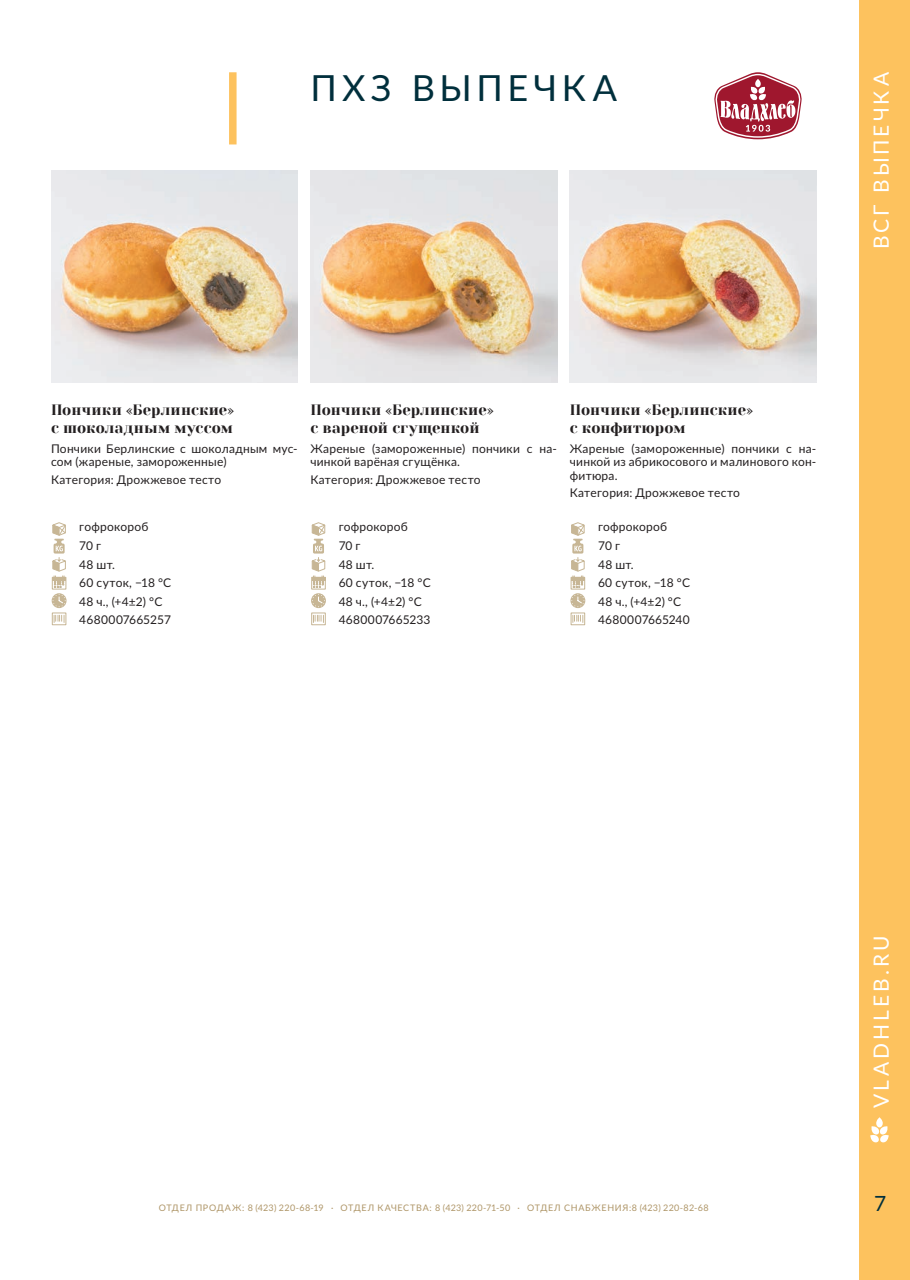
<style>
.page{position:relative;width:910px;height:1280px;background:#fff}
.page>*{position:absolute;margin:0;border:0;box-sizing:border-box;transform-origin:0 0}
.t1{font:36px "Lato";letter-spacing:.135em;color:#002f3c}
.t2{font:21px "Lato";letter-spacing:.145em;color:#fff}
.t3{font:21px "Lato";color:#002f3c}
.Имя_продукта{font:15px/18px "Yeseva One";letter-spacing:.01em;color:#231f20}
.Описание_продукта{font:12px/13.5px "Lato";letter-spacing:.02em;color:#231f20}
.ТТХ{font:12px "Lato";letter-spacing:.02em;color:#231f20}
.t4{font:9px "Lato";letter-spacing:.055em;color:#af9668}
</style>
<div class="page">
<div style="left:859px;top:0;width:51px;height:1280px;background:#fdc25e"></div>
<svg style="left:714px;top:72px;width:88px;height:67px"></svg>
<img style="left:51px;top:170px;width:247px;height:213px">
<img style="left:310px;top:170px;width:247px;height:213px">
<img style="left:570px;top:170px;width:246px;height:213px">
<div style="left:52px;top:612px;width:14px;height:13px;border:1px solid #c7b695"></div>
<svg style="left:54px;top:615px;width:11px;height:7px"></svg>
<svg style="left:51px;top:522px;width:16px;height:85px"></svg>
<div style="left:311px;top:612px;width:15px;height:13px;border:1px solid #c7b695"></div>
<svg style="left:313px;top:615px;width:11px;height:7px"></svg>
<div style="left:311px;top:593px;width:15px;height:15px;background:#ccbd9f;border-radius:50%"></div>
<svg style="left:311px;top:522px;width:15px;height:85px"></svg>
<div style="left:571px;top:612px;width:14px;height:13px;border:1px solid #c7b695"></div>
<svg style="left:572px;top:615px;width:11px;height:7px"></svg>
<svg style="left:570px;top:522px;width:15px;height:85px"></svg>
<div style="left:229px;top:72px;width:8px;height:72px;background:#fdc25e"></div>
<svg style="left:876px;top:1117px;width:7px;height:10px"></svg>
<svg style="left:870px;top:1126px;width:19px;height:17px"></svg>
<p class="t1" style="left:310px;top:62px;width:308px">ПХЗ ВЫПЕЧКА</p>
<h2 class="t2" style="left:866px;top:249px;width:178px;rotate:-90deg">ВСГ ВЫПЕЧКА</h2>
<p class="Имя_продукта" style="left:51px;top:401px;width:185px">Пончики «Берлинские» с шоколадным муссом</p>
<p class="Описание_продукта" style="left:51px;top:441px;width:248px">Пончики Берлинские с шоколадным мус&shy;сом (жареные, замороженные)</p>
<p class="Описание_продукта" style="left:51px;top:472px;width:172px">Категория: Дрожжевое тесто</p>
<p class="Имя_продукта" style="left:310px;top:401px;width:185px">Пончики «Берлинские» с вареной сгущенкой</p>
<p class="Описание_продукта" style="left:310px;top:441px;width:248px">Жареные (замороженные) пончики с на&shy;чинкой варёная сгущёнка.</p>
<p class="Описание_продукта" style="left:310px;top:472px;width:172px">Категория: Дрожжевое тесто</p>
<p class="ТТХ" style="left:79px;top:518px;width:71px">гофрокороб</p>
<p class="ТТХ" style="left:79px;top:537px;width:23px">70 г</p>
<p class="ТТХ" style="left:79px;top:556px;width:37px">48 шт.</p>
<p class="ТТХ" style="left:79px;top:574px;width:94px">60 суток, −18 °C</p>
<p class="ТТХ" style="left:79px;top:593px;width:85px">48 ч., (+4±2) °C</p>
<p class="ТТХ" style="left:79px;top:611px;width:93px">4680007665257</p>
<p class="ТТХ" style="left:339px;top:518px;width:71px">гофрокороб</p>
<p class="ТТХ" style="left:339px;top:537px;width:23px">70 г</p>
<p class="ТТХ" style="left:339px;top:556px;width:37px">48 шт.</p>
<p class="ТТХ" style="left:339px;top:574px;width:94px">60 суток, −18 °C</p>
<p class="ТТХ" style="left:339px;top:593px;width:85px">48 ч., (+4±2) °C</p>
<p class="ТТХ" style="left:339px;top:611px;width:93px">4680007665233</p>
<p class="Имя_продукта" style="left:570px;top:401px;width:185px">Пончики «Берлинские» с конфитюром</p>
<p class="Описание_продукта" style="left:570px;top:441px;width:248px;text-align:justify">Жареные (замороженные) пончики с на&shy;чинкой из абрикосового и малинового кон&shy;фитюра.</p>
<p class="Описание_продукта" style="left:570px;top:486px;width:172px">Категория: Дрожжевое тесто</p>
<p class="ТТХ" style="left:598px;top:518px;width:71px">гофрокороб</p>
<p class="ТТХ" style="left:598px;top:537px;width:23px">70 г</p>
<p class="ТТХ" style="left:598px;top:556px;width:37px">48 шт.</p>
<p class="ТТХ" style="left:598px;top:574px;width:94px">60 суток, −18 °C</p>
<p class="ТТХ" style="left:598px;top:593px;width:85px">48 ч., (+4±2) °C</p>
<p class="ТТХ" style="left:598px;top:611px;width:93px">4680007665240</p>
<p class="t4" style="left:159px;top:1201px;width:551px">ОТДЕЛ ПРОДАЖ: 8 (423) 220-68-19 · ОТДЕЛ КАЧЕСТВА: 8 (423) 220-71-50 · ОТДЕЛ СНАБЖЕНИЯ:8 (423) 220-82-68</p>
<h2 class="t2" style="left:866px;top:1108px;width:174px;rotate:-90deg">VLADHLEB.RU</h2>
<h2 class="t3" style="left:874px;top:1189px;width:14px">7</h2>
</div>
